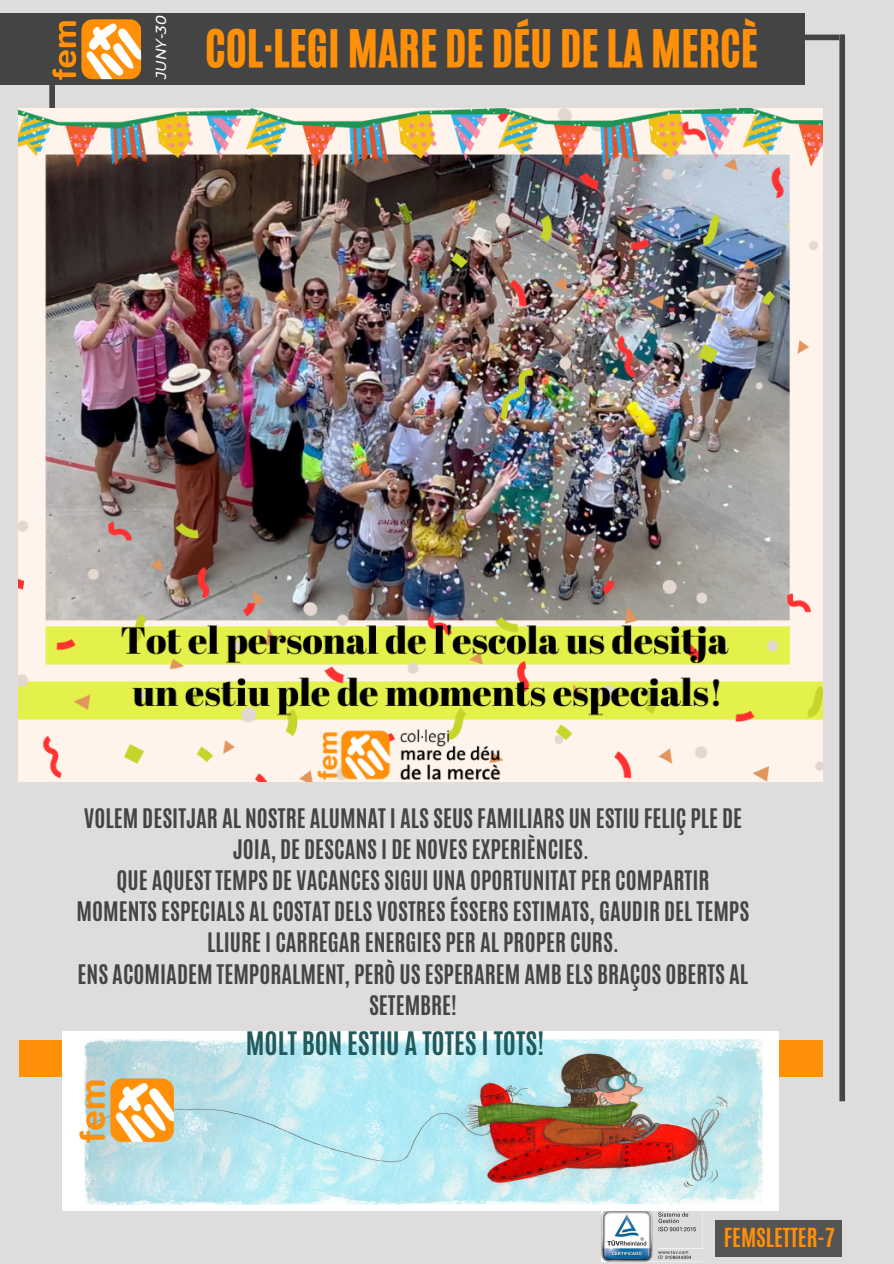
<style>
.page{position:relative;width:894px;height:1264px;background:#fff}
.page>*{position:absolute;margin:0;border:0;box-sizing:border-box;transform-origin:0 0}
.t1{font:43.5px "CA Generated";color:#ff9008}
.t2{font:700 27px "Antonio";color:#215a5c}
.t3{font:700 22.5px/31px "Antonio";color:#454445;text-align:center}
.t4{font:700 21.9px "Antonio";color:#ff9008}
.t5{font:italic 500 14.4px "Montserrat";color:#fff}
</style>
<div class="page">
<div style="left:0;top:0;width:893px;height:1263px;background:#dedddb"></div>
<div style="left:0;top:13px;width:804px;height:71px;background:#454445"></div>
<div style="left:55px;top:35px;width:784px;height:5px;background:#454445"></div>
<div style="left:839px;top:34px;width:5px;height:1067px;background:#454445"></div>
<div style="left:49px;top:34px;width:6px;height:248px;background:#454445"></div>
<img style="left:52px;top:19px;width:90px;height:61px">
<img style="left:19px;top:108px;width:802px;height:673px">
<div style="left:19px;top:1040px;width:803px;height:36px;background:#ff9008"></div>
<img style="left:601px;top:1210px;width:101px;height:51px">
<div style="left:715px;top:1220px;width:127px;height:36px;background:#545454"></div>
<img style="left:63px;top:1031px;width:715px;height:179px">
<img style="left:76px;top:1071px;width:103px;height:76px">
<p class="t5" style="left:152px;top:79px;width:65px;rotate:-90deg">JUNY-30</p>
<p class="t1" style="left:205px;top:17px;width:554px">COL·LEGI MARE DE DÉU DE LA MERCÈ</p>
<p class="t3" style="left:84px;top:803px;width:659px">VOLEM DESITJAR AL NOSTRE ALUMNAT I ALS SEUS FAMILIARS UN ESTIU FELIÇ PLE DE<br>JOIA, DE DESCANS I DE NOVES EXPERIÈNCIES.</p>
<p class="t3" style="left:77px;top:865px;width:674px">QUE AQUEST TEMPS DE VACANCES SIGUI UNA OPORTUNITAT PER COMPARTIR<br>MOMENTS ESPECIALS AL COSTAT DELS VOSTRES ÉSSERS ESTIMATS, GAUDIR DEL TEMPS<br>LLIURE I CARREGAR ENERGIES PER AL PROPER CURS.</p>
<p class="t3" style="left:78px;top:958px;width:672px">ENS ACOMIADEM TEMPORALMENT, PERÒ US ESPERAREM AMB ELS BRAÇOS OBERTS AL<br>SETEMBRE!</p>
<p class="t2" style="left:246px;top:1023px;width:300px">MOLT BON ESTIU A TOTES I TOTS!</p>
<p class="t4" style="left:723px;top:1222px;width:113px">FEMSLETTER-7</p>
</div>
